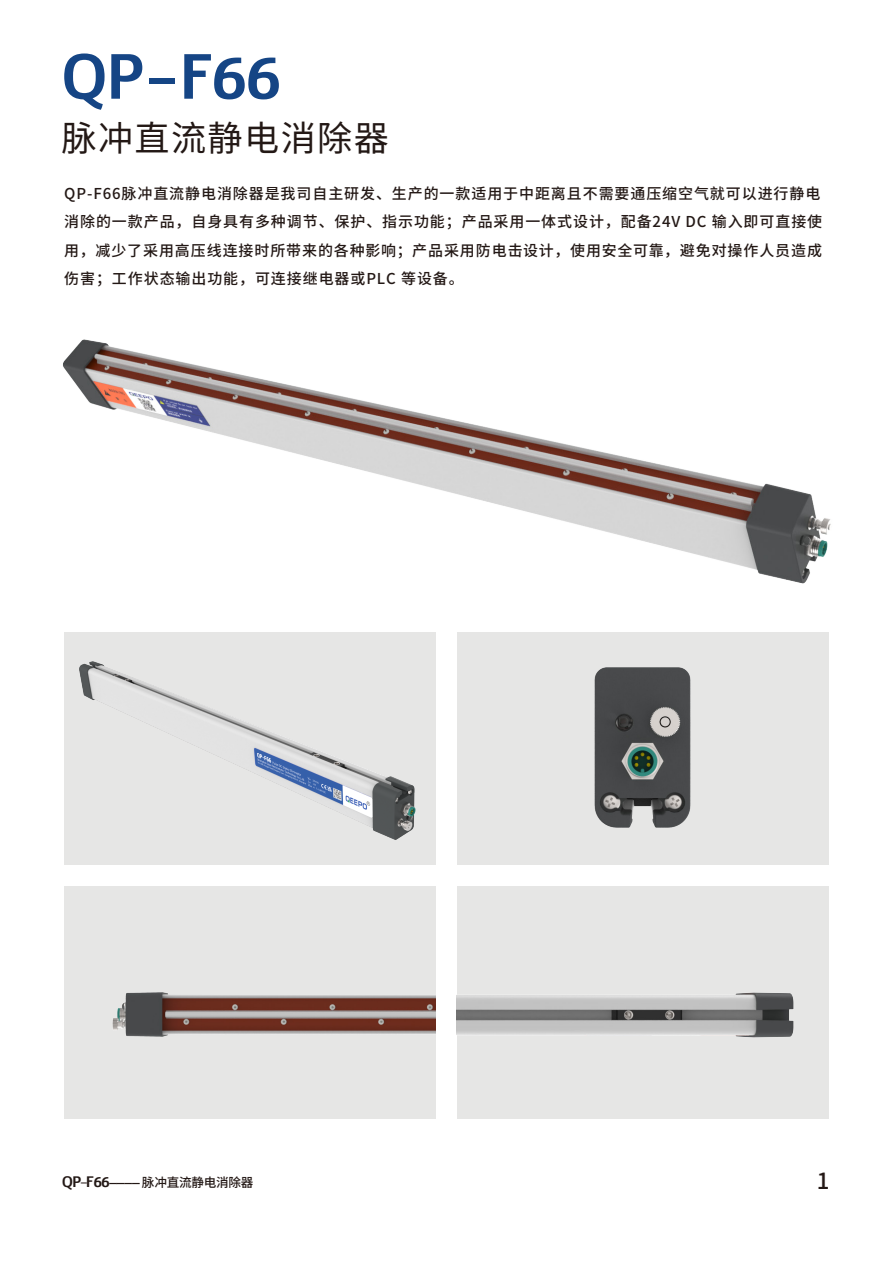
<style>
.page{position:relative;width:893px;height:1263px;background:#fff}
.page>*{position:absolute;margin:0;border:0;box-sizing:border-box;transform-origin:0 0}
.t1{font:700 63.45px "Alef";color:#154585}
.t2{font:35.1px "Source Han Sans CN";letter-spacing:.04em;color:#231815}
.t3{font:500 22.2px "Source Han Sans CN";color:#231815}
.t4{font:500 15px/28.5px "Source Han Sans CN";letter-spacing:.06em;color:#231815}
.t5{font:500 12.6px "Source Han Sans CN";letter-spacing:-.02em;color:#231815}
.s1{font-family:"Alef";font-weight:700;font-size:15.15px}
.s2{font-family:"Alef";font-weight:700}
</style>
<div class="page">
<img style="left:64px;top:887px;width:372px;height:232px">
<img style="left:457px;top:952px;width:361px;height:167px">
<div style="left:64px;top:745px;width:249px;height:120px;background:#e6e6e5"></div>
<img style="left:313px;top:745px;width:516px;height:207px">
<img style="left:63px;top:339px;width:768px;height:406px">
<h1 class="t1" style="left:61px;top:35px;width:223px">QP-F66</h1>
<h2 class="t2" style="left:61px;top:119px;width:329px">脉冲直流静电消除器</h2>
<p class="t4" style="left:64px;top:179px;width:759px">QP-F66脉冲直流静电消除器是我司自主研发、生产的一款适用于中距离且不需要通压缩空气就可以进行静电消除的一款产品，自身具有多种调节、保护、指示功能；产品采用一体式设计，配备24V DC 输入即可直接使用，减少了采用高压线连接时所带来的各种影响；产品采用防电击设计，使用安全可靠，避免对操作人员造成伤害；工作状态输出功能，可连接继电器或PLC 等设备。</p>
<p class="t5" style="left:62px;top:1175px;width:193px"><span class="s1">QP-F66</span><span class="s2">————</span> 脉冲直流静电消除器</p>
<h3 class="t3" style="left:817px;top:1168px;width:14px">1</h3>
</div>
